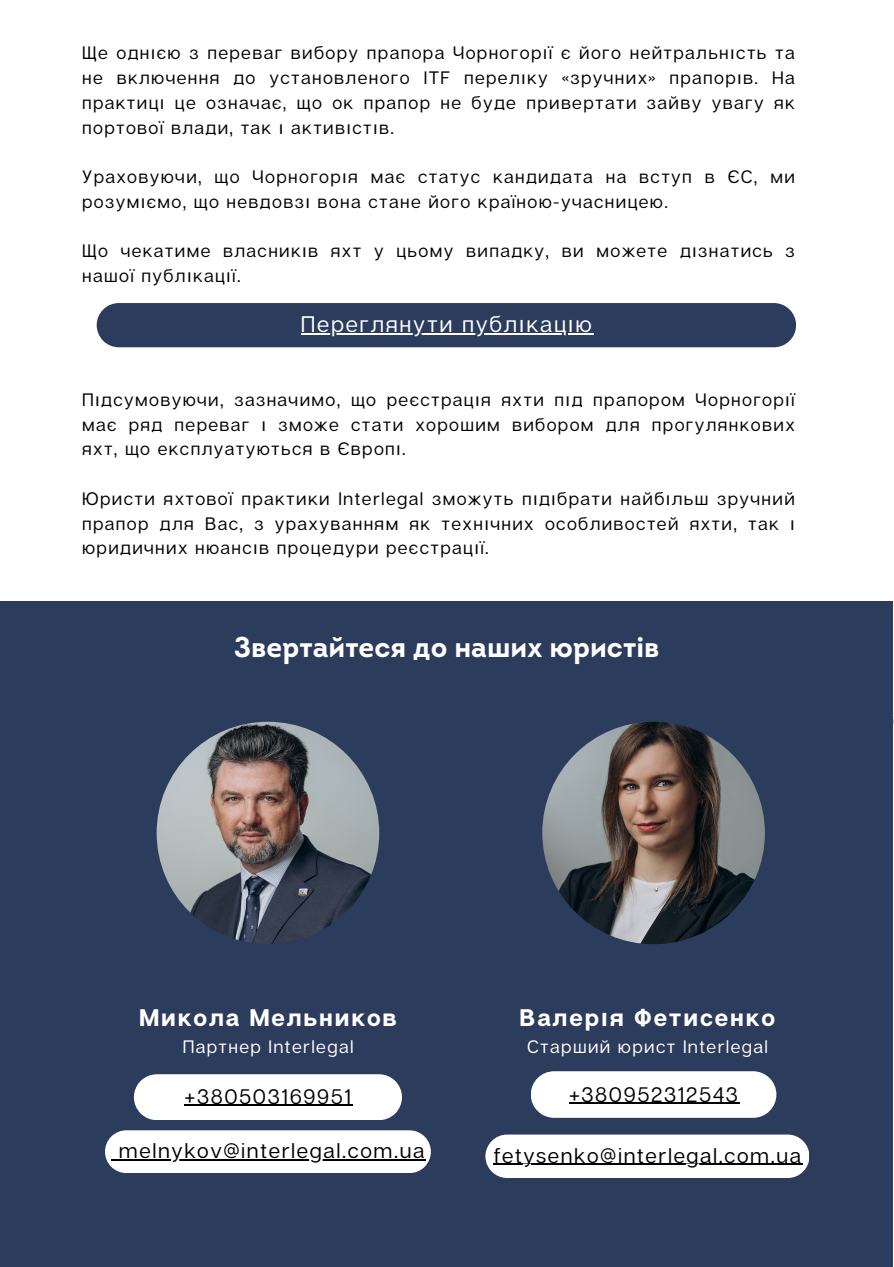
<style>
.page{position:relative;width:894px;height:1267px;background:#fff}
.page>*{position:absolute;margin:0;border:0;box-sizing:border-box;transform-origin:0 0}
.t1{font:700 28.5px "Intro";color:#fff}
.t2{font:700 24px "Articulat CF";letter-spacing:.075em;color:#fff}
.t3{font:22.5px "Articulat CF";letter-spacing:.075em;color:#fff}
.t4{font:21px "Articulat CF";letter-spacing:.075em;color:#000}
.t5{font:18px/24.8px "Articulat CF";letter-spacing:.075em;color:#000}
.t6{font:18px "Articulat CF";letter-spacing:.075em;color:#fff}
.s1{font-family:"Noto Sans"}
</style>
<div class="page">
<div style="left:97px;top:303px;width:698px;height:44px;background:#2c3c5c;border-radius:22px"></div>
<hr style="left:301px;top:333px;width:292px;height:1px;background:#fff">
<div style="left:0;top:601px;width:892px;height:666px;background:#2c3c5c"></div>
<img style="left:157px;top:722px;width:222px;height:222px;border-radius:50%">
<img style="left:542px;top:722px;width:222px;height:222px;border-radius:50%">
<div style="left:134px;top:1074px;width:268px;height:46px;background:#fff"></div>
<hr style="left:184px;top:1104px;width:169px;height:2px;background:#000">
<div style="left:485px;top:1134px;width:324px;height:44px;background:#fff;border-radius:22px"></div>
<hr style="left:493px;top:1164px;width:309px;height:1px;background:#000">
<div style="left:530px;top:1071px;width:246px;height:47px;background:#fff;border-radius:23px"></div>
<hr style="left:569px;top:1103px;width:170px;height:1px;background:#000">
<svg style="left:105px;top:1130px;width:325px;height:43px;background:#f2f2f3"></svg>
<hr style="left:119px;top:1159px;width:307px;height:1px;background:#000">
<p class="t5" style="left:82px;top:40px;width:714px;text-align:justify">Ще одн<span class="s1">і</span>єю з переваг вибору прапора Чорногор<span class="s1">і</span>ї є його нейтральн<span class="s1">і</span>сть та не включення до установленого ITF перел<span class="s1">і</span> ку «зручних» прапор<span class="s1">і</span> в. На практиц<span class="s1">і</span> це означає, що ок прапор не буде привертати зайву увагу як портової влади, так <span class="s1">і</span> актив<span class="s1">і</span>ст<span class="s1">і</span> в.</p>
<p class="t5" style="left:82px;top:164px;width:714px">Ураховуючи, що Чорногор<span class="s1">і</span>я має статус кандидата на вступ в ЄС, ми розум<span class="s1">і</span>ємо, що невдовз<span class="s1">і</span> вона стане його країною-учасницею.</p>
<p class="t5" style="left:82px;top:238px;width:714px">Що чекатиме власник<span class="s1">і</span> в яхт у цьому випадку, ви можете д<span class="s1">і</span>знатись з нашої публ<span class="s1">і</span> кац<span class="s1">і</span>ї.</p>
<p class="t3" style="left:301px;top:310px;width:292px">Переглянути публ<span class="s1">і</span> кац<span class="s1">і</span> ю</p>
<p class="t5" style="left:82px;top:387px;width:714px;text-align:justify">П<span class="s1">і</span>дсумовуючи, зазначимо, що реєстрац<span class="s1">і</span>я яхти п<span class="s1">і</span>д прапором Чорногор<span class="s1">і</span>ї має ряд переваг <span class="s1">і</span> зможе стати хорошим вибором для прогулянкових яхт, що експлуатуються в Європ<span class="s1">і</span> .</p>
<p class="t5" style="left:82px;top:486px;width:714px">Юристи яхтової практики Interlegal зможуть п<span class="s1">і</span>д<span class="s1">і</span> брати найб<span class="s1">і</span>льш зручний прапор для Вас, з урахуванням як техн<span class="s1">і</span> чних особливостей яхти, так <span class="s1">і </span>юридичних нюанс<span class="s1">і</span> в процедури реєстрац<span class="s1">і</span>ї.</p>
<h1 class="t1" style="left:234px;top:636px;width:426px">Звертайтеся до наших юристів</h1>
<h2 class="t2" style="left:139px;top:1002px;width:259px">Микола Мельников</h2>
<p class="t6" style="left:183px;top:1035px;width:172px">Партнер Interlegal</p>
<h2 class="t2" style="left:519px;top:1002px;width:257px">Валер<span class="s1">і</span>я Фетисенко</h2>
<p class="t6" style="left:527px;top:1035px;width:242px">Старший юрист Interlegal</p>
<p class="t4" style="left:184px;top:1083px;width:168px">+380503169951</p>
<p class="t4" style="left:569px;top:1081px;width:170px">+380952312543</p>
<p class="t4" style="left:119px;top:1138px;width:307px">melnykov@interlegal.com.ua</p>
<p class="t4" style="left:493px;top:1142px;width:309px">fetysenko@interlegal.com.ua</p>
</div>
